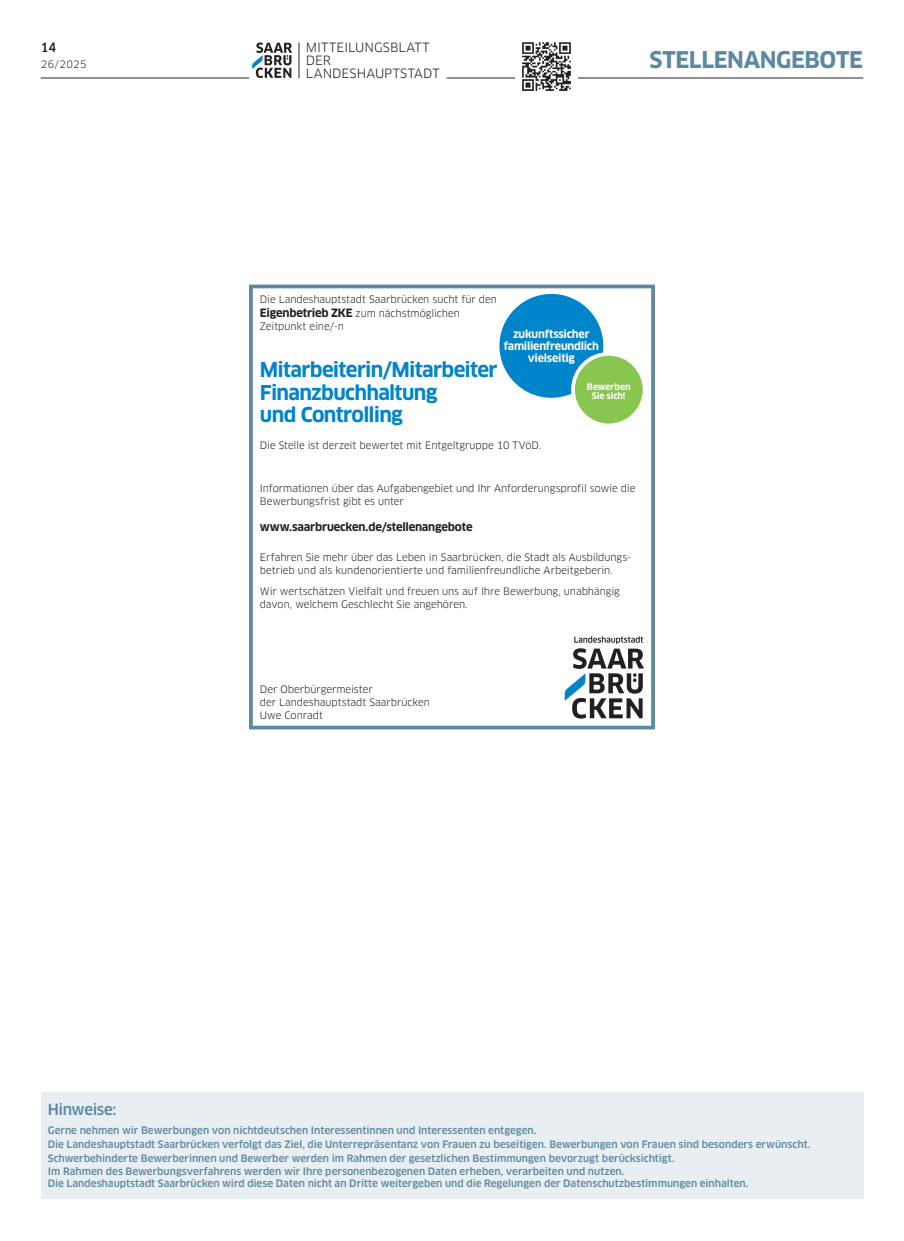
<style>
.page{position:relative;width:904px;height:1241px;background:#fff}
.page>*{position:absolute;margin:0;border:0;box-sizing:border-box;transform-origin:0 0}
.t1{font:700 22.5px "Clan OT";letter-spacing:-.015em;color:#5c899f}
.t2{font:700 20px/22.6px "Clan OT";letter-spacing:-.035em;color:#0084ca}
.t3{font:500 15px "Clan OT";letter-spacing:-.03em;color:#5c899f}
.t4{font:12.5px/12.8px "Clan OT";letter-spacing:.005em;color:#231f20}
.t5{font:500 12.5px "Clan OT";color:#231f20;scale:.95 1}
.t6{font:700 11.25px "Clan OT";letter-spacing:-.02em;color:#231f20}
.t7{font:700 10.88px/11.9px "Clan OT";letter-spacing:-.025em;color:#fff;text-align:center}
.t8{font:500 10px/13.6px "Clan OT";color:#5c899f}
.t9{font:10px/12.6px "Clan OT";letter-spacing:-.005em;color:#231f20}
.t10{font:700 8.75px/9.6px "Clan OT";letter-spacing:-.015em;color:#fff;text-align:center}
.s1{font-weight:700;font-size:11.25px}
</style>
<div class="page">
<hr style="left:446px;top:78px;width:417px;height:1px;background:#231f20">
<hr style="left:41px;top:78px;width:208px;height:1px;background:#231f20">
<svg style="left:252px;top:43px;width:40px;height:35px"></svg>
<hr style="left:299px;top:43px;width:1px;height:35px;background:#231f20">
<img style="left:515px;top:43px;width:62px;height:47px">
<div style="left:41px;top:1091px;width:822px;height:107px;background:#e8eef2"></div>
<svg style="left:564px;top:636px;width:80px;height:82px"></svg>
<div style="left:249px;top:284px;width:406px;height:445px;border:4px solid #5c899f"></div>
<div style="left:497px;top:292px;width:108px;height:107px;background:#0084ca;border-radius:50%"></div>
<div style="left:495px;top:290px;width:112px;height:111px;border:4px solid #fff;border-radius:50%"></div>
<div style="left:573px;top:354px;width:71px;height:71px;background:#89c650;border-radius:50%"></div>
<div style="left:571px;top:352px;width:75px;height:75px;border:4px solid #fff;border-radius:50%"></div>
<p class="t5" style="left:41px;top:40px;width:18px">14</p>
<p class="t4" style="left:306px;top:41px;width:135px">Mitteilungsblatt der<br>Landeshauptstadt</p>
<h1 class="t1" style="left:649px;top:47px;width:215px">Stellenangebote</h1>
<p class="t9" style="left:41px;top:58px;width:47px">26/2025</p>
<p class="t9" style="left:260px;top:292px;width:238px;line-height:13.9px">Die Landeshauptstadt Saarbrücken sucht für den<br><span class="s1">Eigenbetrieb ZKE</span> zum nächstmöglichen</p>
<p class="t9" style="left:260px;top:320px;width:86px">Zeitpunkt eine/-n</p>
<h2 class="t2" style="left:260px;top:358px;width:239px">Mitarbeiterin/Mitarbeiter<br>Finanzbuchhaltung<br>und Controlling</h2>
<p class="t9" style="left:260px;top:439px;width:283px">D ie Stelle ist derzeit bewertet mit Entgeltgruppe 10 TVöD.</p>
<p class="t9" style="left:260px;top:482px;width:377px">I nformationen über das Aufgabengebiet und I hr Anforderungsprofil sowie die<br>Bewerbungsfrist gibt es unter</p>
<p class="t6" style="left:260px;top:520px;width:214px">www.saarbruecken.de/stellenangebote</p>
<p class="t9" style="left:260px;top:551px;width:373px">Erfahren Sie mehr über das Leben in Saarbrücken, die Stadt als Ausbildungs&shy;betrieb und als kundenorientierte und familienfreundliche Arbeitgeberin.</p>
<p class="t9" style="left:260px;top:585px;width:361px">Wir wertschätzen Vielfalt und freuen uns auf I hre Bewerbung, unabhängig davon, welchem Geschlecht Sie angehören.</p>
<p class="t7" style="left:504px;top:328px;width:97px">zukunftssicher familienfreundlich vielseitig</p>
<p class="t10" style="left:587px;top:381px;width:45px">Bewerben<br>Sie sich!</p>
<p class="t9" style="left:260px;top:683px;width:171px">Der Oberbürgermeister<br>der Landeshauptstadt Saarbrücken<br>Uwe Conradt</p>
<h3 class="t3" style="left:48px;top:1100px;width:70px">Hinweise:</h3>
<p class="t8" style="left:48px;top:1123px;width:764px">Gerne nehmen wir Bewerbungen von nichtdeutschen Interessentinnen und Interessenten entgegen.<br>Die Landeshauptstadt Saarbrücken verfolgt das Ziel, die Unterrepräsentanz von Frauen zu beseitigen. Bewerbungen von Frauen sind besonders erwünscht.<br>Schwerbehinderte Bewerberinnen und Bewerber werden im Rahmen der gesetzlichen Bestimmungen bevorzugt berücksichtigt.<br>Im Rahmen des Bewerbungsverfahrens werden wir Ihre personenbezogenen Daten erheben, verarbeiten und nutzen.</p>
<p class="t8" style="left:48px;top:1176px;width:702px">Die Landeshauptstadt Saarbrücken wird diese Daten nicht an Dritte weitergeben und die Regelungen der Datenschutzbestimmungen einhalten.</p>
</div>
